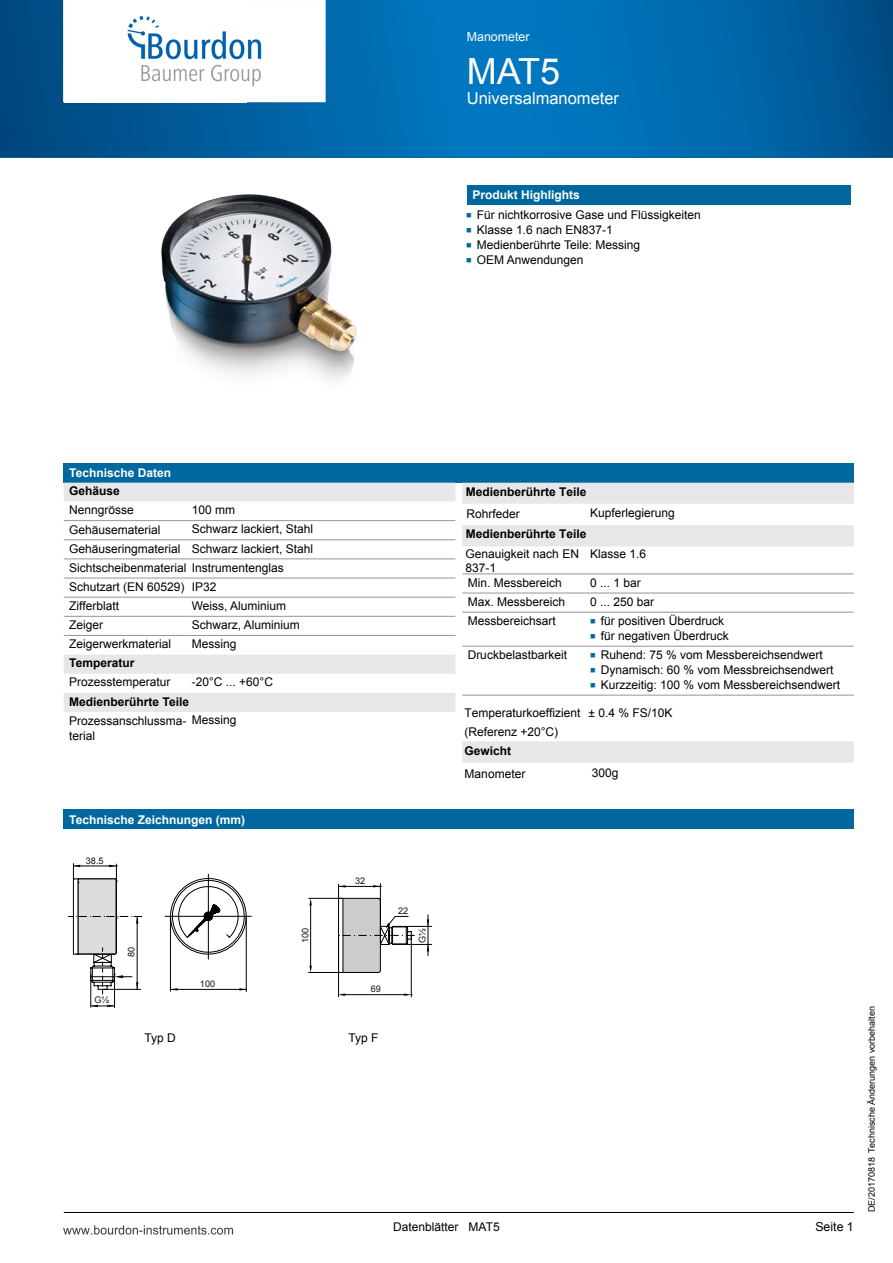
<style>
.page{position:relative;width:893px;height:1263px;background:#fff}
.page>*{position:absolute;margin:0;border:0;box-sizing:border-box;transform-origin:0 0}
.t1{font:36px "Arial";color:#fff}
.t2{font:16.5px "Arial";color:#fff}
.t3{font:12.3px "Arial";color:#fff}
.t4{font:12.3px "Arial";color:#000}
.t5{font:12px/19.2px "Arial";color:#000}
.t6{font:700 12px/18.3px "Arial";color:#fff}
.t7{font:700 12px/21.8px "Arial";color:#000}
.t8{font:9.15px "Arial";color:#141412}
.t9{font:9px "Arial";color:#000}
.s1{color:#00689e}
.s2{color:#000}
.s3{font-weight:400;color:#000}
.s4{font-weight:700}
.s5{font-weight:400}
.s6{font-style:inherit}
</style>
<div class="page">
<img style="left:0;top:0;width:893px;height:1235px">
<p class="t3" style="left:467px;top:29px;width:64px">Manometer</p>
<p class="t1" style="left:467px;top:48px;width:95px">MAT5</p>
<p class="t2" style="left:467px;top:87px;width:154px">Universalmanometer</p>
<p class="t6" style="left:472px;top:186px;width:109px">Produkt Highlights</p>
<p class="t5" style="left:466px;top:206px;width:236px"><span class="s1">■</span> Für nichtkorrosive Gase und Flüssigkeiten</p>
<p class="t5" style="left:466px;top:221px;width:148px"><span class="s1">■</span> Klasse 1.6 nach EN837-1</p>
<p class="t5" style="left:466px;top:236px;width:175px"><span class="s1">■</span> Medienberührte Teile: Messing</p>
<p class="t5" style="left:466px;top:251px;width:119px"><span class="s1">■</span> OEM Anwendungen</p>
<p class="t6" style="left:69px;top:464px;width:103px">Technische Daten<br><span class="s2">Gehäuse<br></span><span class="s3">Nenngrösse</span></p>
<p class="t5" style="left:192px;top:500px;width:45px">100 mm</p>
<p class="t5" style="left:69px;top:520px;width:245px;text-indent:123px">Schwarz lackiert, Stahl<br>Gehäuseringmaterial Schwarz lackiert, Stahl<br>Sichtscheibenmaterial Instrumentenglas<br>Schutzart (EN 60529) IP32<br>Zifferblatt</p>
<p class="t5" style="left:69px;top:520px;width:93px">Gehäusematerial</p>
<p class="t5" style="left:192px;top:596px;width:96px">Weiss, Aluminium</p>
<p class="t5" style="left:69px;top:615px;width:36px">Zeiger</p>
<p class="t5" style="left:192px;top:615px;width:110px">Schwarz, Aluminium</p>
<p class="t5" style="left:69px;top:635px;width:104px">Zeigerwerkmaterial</p>
<p class="t5" style="left:192px;top:634px;width:46px">Messing</p>
<p class="t5" style="left:69px;top:653px;width:103px"><span class="s4">Temperatur<br></span>Prozesstemperatur</p>
<p class="t5" style="left:192px;top:672px;width:83px">-20°C ... +60°C</p>
<p class="t5" style="left:69px;top:692px;width:169px"><span class="s4">Medienberührte Teile<br></span>Prozessanschlussma- Messing</p>
<p class="t5" style="left:69px;top:726px;width:28px">terial</p>
<p class="t6" style="left:69px;top:810px;width:177px">Technische Zeichnungen (mm)</p>
<p class="t8" style="left:86px;top:854px;width:19px">38.5</p>
<p class="t8" style="left:94px;top:993px;width:16px">G½</p>
<p class="t8" style="left:125px;top:957px;width:12px;rotate:-90deg">80</p>
<p class="t8" style="left:200px;top:978px;width:17px">100</p>
<p class="t8" style="left:355px;top:875px;width:12px">32</p>
<p class="t8" style="left:398px;top:904px;width:12px">22</p>
<p class="t8" style="left:299px;top:943px;width:17px;rotate:-90deg">100</p>
<p class="t8" style="left:416px;top:943px;width:16px;rotate:-90deg">G½</p>
<p class="t8" style="left:371px;top:983px;width:12px">69</p>
<p class="t5" style="left:144px;top:1028px;width:33px">Typ D</p>
<p class="t5" style="left:348px;top:1028px;width:32px">Typ F</p>
<p class="t7" style="left:466px;top:481px;width:122px">Medienberührte Teile<br><span class="s5">Rohrfeder</span></p>
<p class="t7" style="left:466px;top:524px;width:122px;line-height:19.8px">Medienberührte Teile<br><span class="s5">Genauigkeit nach EN</span></p>
<p class="t5" style="left:466px;top:559px;width:32px">837-1</p>
<p class="t5" style="left:590px;top:503px;width:86px">Kupferlegierung</p>
<p class="t5" style="left:590px;top:544px;width:58px">Klasse 1.6</p>
<p class="t5" style="left:468px;top:573px;width:96px">Min. Messbereich</p>
<p class="t5" style="left:590px;top:573px;width:52px">0 ... 1 bar</p>
<p class="t5" style="left:468px;top:592px;width:99px">Max. Messbereich</p>
<p class="t5" style="left:590px;top:592px;width:66px">0 ... 250 bar</p>
<p class="t5" style="left:468px;top:611px;width:90px">Messbereichsart</p>
<p class="t5" style="left:590px;top:611px;width:136px"><span class="s1">■</span> für positiven Überdruck</p>
<p class="t5" style="left:590px;top:626px;width:140px"><span class="s1">■</span> für negativen Überdruck</p>
<p class="t5" style="left:468px;top:645px;width:101px">Druckbelastbarkeit</p>
<p class="t5" style="left:590px;top:645px;width:234px"><span class="s1">■</span> Ruhend: 75 % vom Messbereichsendwert</p>
<p class="t5" style="left:590px;top:660px;width:245px"><span class="s1">■</span> Dynamisch: 60 % vom Messbreichsendwert</p>
<p class="t5" style="left:590px;top:675px;width:252px"><span class="s1">■</span> Kurzzeitig: 100 % vom Messbereichsendwert</p>
<p class="t5" style="left:464px;top:704px;width:210px;line-height:18.8px">Temperaturkoeffizient ± 0.4 % FS/10K <span class="s6">(Referenz +20°C)<br></span><span class="s4">Gewicht</span></p>
<p class="t5" style="left:465px;top:764px;width:62px">Manometer</p>
<p class="t5" style="left:592px;top:764px;width:28px">300g</p>
<p class="t5" style="left:393px;top:1217px;width:108px">Datenblätter MAT5</p>
<p class="t4" style="left:815px;top:1218px;width:40px">Seite 1</p>
<p class="t9" style="left:866px;top:1212px;width:207px;rotate:-90deg">DE/20170818 Technische Änderungen vorbehalten</p>
</div>
